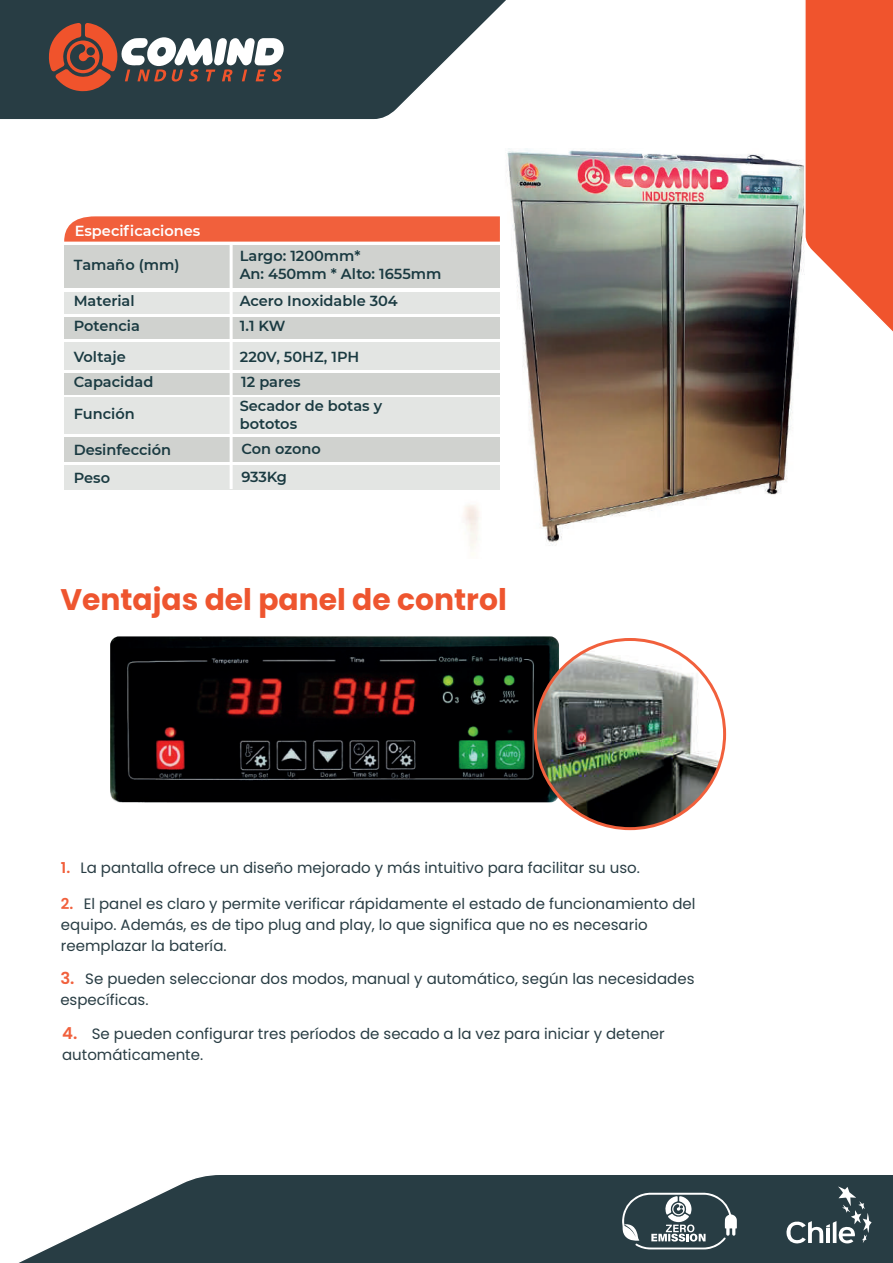
<style>
.page{position:relative;width:893px;height:1263px;background:#fff}
.page>*{position:absolute;margin:0;border:0;box-sizing:border-box;transform-origin:0 0}
.t1{font:700 29.7px "Poppins";color:#ee552f}
.t2{font:15px/21px "Poppins";color:#293d44}
.t3{font:600 14.55px/17.9px "Montserrat";color:#1a3a41}
.t4{font:600 14.55px "Montserrat";color:#fff}
.s1{font-weight:600;color:#f1603c}
.s2{font-weight:600;font-size:16.5px;color:#f1603c}
</style>
<div class="page">
<img style="left:453px;top:148px;width:350px;height:407px">
<svg style="left:0;top:0;width:506px;height:119px"></svg>
<svg style="left:803px;top:0;width:90px;height:332px"></svg>
<svg style="left:48px;top:23px;width:236px;height:68px"></svg>
<svg style="left:19px;top:1175px;width:874px;height:88px;background:#42545b"></svg>
<svg style="left:786px;top:1186px;width:86px;height:59px;background:#4d5f64"></svg>
<svg style="left:622px;top:1193px;width:115px;height:56px"></svg>
<img style="left:110px;top:636px;width:449px;height:166px">
<img style="left:535px;top:639px;width:190px;height:190px;border-radius:95px">
<svg style="left:64px;top:216px;width:436px;height:26px;background:#f16644"></svg>
<div style="left:64px;top:245px;width:436px;height:43px;background:#d0d2cf"></div>
<div style="left:64px;top:292px;width:436px;height:21px;background:#e3e5e3"></div>
<div style="left:64px;top:317px;width:436px;height:22px;background:#d0d2cf"></div>
<div style="left:64px;top:342px;width:436px;height:28px;background:#e3e5e3"></div>
<div style="left:64px;top:373px;width:436px;height:22px;background:#d0d2cf"></div>
<div style="left:64px;top:398px;width:436px;height:36px;background:#e3e5e3"></div>
<div style="left:64px;top:437px;width:436px;height:24px;background:#d0d2cf"></div>
<div style="left:64px;top:465px;width:436px;height:24px;background:#e3e5e3"></div>
<hr style="left:230px;top:244px;width:3px;height:245px;background:#fff">
<p class="t4" style="left:75px;top:221px;width:127px">Especificaciones</p>
<p class="t3" style="left:74px;top:255px;width:107px">Tamaño (mm)</p>
<p class="t3" style="left:240px;top:246px;width:203px">Largo: 1200mm*<br>An: 450mm * Alto: 1655mm</p>
<p class="t3" style="left:74px;top:291px;width:62px">Material</p>
<p class="t3" style="left:240px;top:291px;width:160px">Acero Inoxidable 304</p>
<p class="t3" style="left:74px;top:316px;width:68px">Potencia</p>
<p class="t3" style="left:74px;top:343px;width:81px;line-height:25.3px">Voltaje<br>Capacidad</p>
<p class="t3" style="left:74px;top:405px;width:62px">Función</p>
<p class="t3" style="left:240px;top:316px;width:47px">1.1 KW</p>
<p class="t3" style="left:240px;top:347px;width:121px">220V, 50HZ, 1PH</p>
<p class="t3" style="left:241px;top:372px;width:61px">12 pares</p>
<p class="t3" style="left:240px;top:397px;width:144px">Secador de botas y bototos</p>
<p class="t3" style="left:74px;top:440px;width:99px">Desinfección</p>
<p class="t3" style="left:241px;top:439px;width:81px">Con ozono</p>
<p class="t3" style="left:74px;top:468px;width:38px">Peso</p>
<p class="t3" style="left:241px;top:468px;width:47px">933Kg</p>
<h1 class="t1" style="left:60px;top:582px;width:448px">Ventajas del panel de control</h1>
<p class="t2" style="left:61px;top:857px;width:580px"><span class="s1">1.</span> La pantalla ofrece un diseño mejorado y más intuitivo para facilitar su uso.</p>
<p class="t2" style="left:61px;top:894px;width:636px"><span class="s1">2.</span> El panel es claro y permite verificar rápidamente el estado de funcionamiento del equipo. Además, es de tipo plug and play, lo que significa que no es necesario reemplazar la batería.</p>
<p class="t2" style="left:60px;top:969px;width:636px"><span class="s2">3.</span> Se pueden seleccionar dos modos, manual y automático, según las necesidades específicas.</p>
<p class="t2" style="left:62px;top:1023px;width:604px"><span class="s2">4.</span> Se pueden configurar tres períodos de secado a la vez para iniciar y detener automáticamente.</p>
</div>
